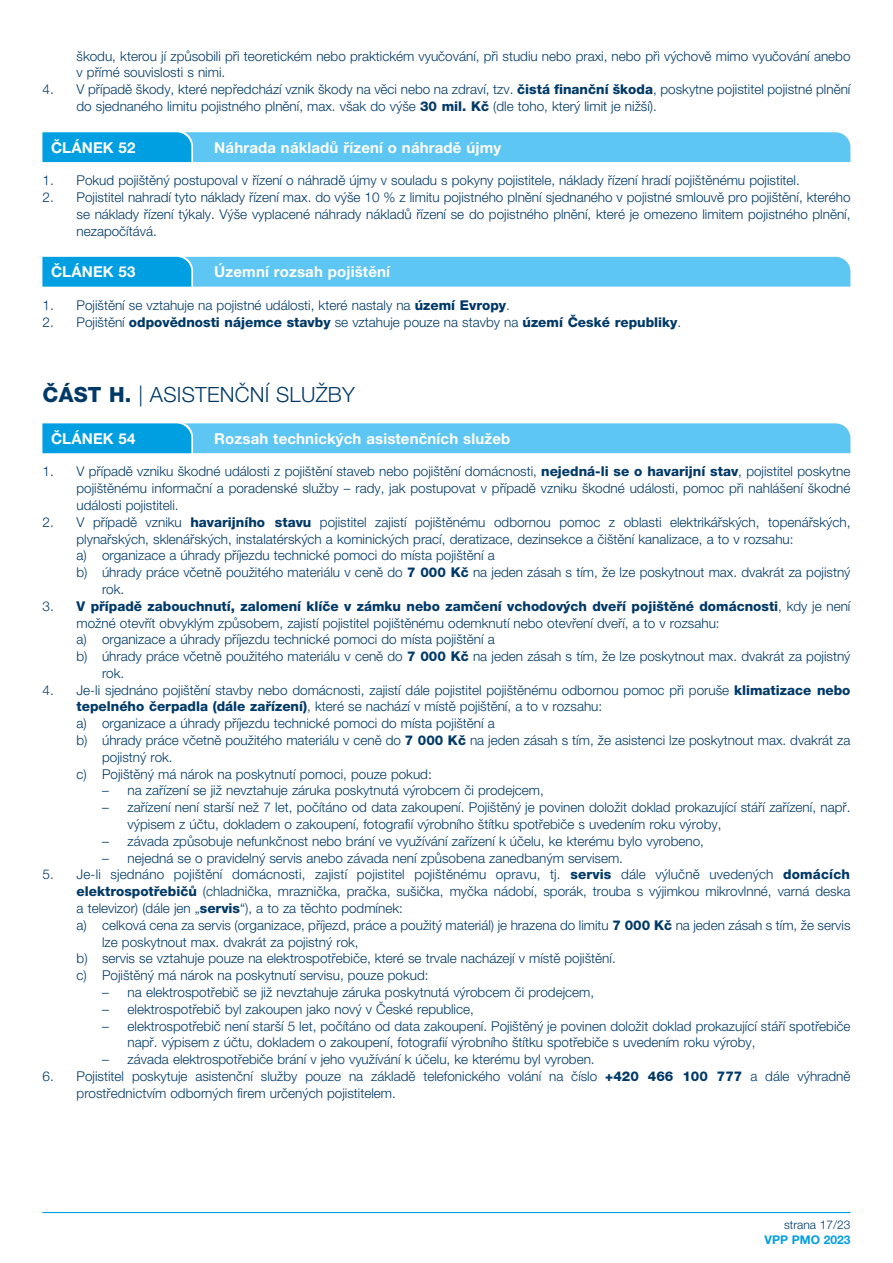
<style>
.page{position:relative;width:893px;height:1263px;background:#fff}
.page>*{position:absolute;margin:0;border:0;box-sizing:border-box;transform-origin:0 0}
.t1{font:300 21px "Helvetica Neue LT Pro";letter-spacing:.01em;color:#003967}
.t2{font:700 15px "Helvetica Neue LT Pro";letter-spacing:.01em;color:#fff}
.t3{font:300 13.5px/16.8px "Helvetica Neue LT Pro";color:#003967}
.t4{font:800 13.5px "Helvetica Neue LT Pro";color:#003967}
.t5{font:300 12px "Helvetica Neue LT Pro";color:#003967}
.t6{font:700 12px "Helvetica Neue LT Pro";color:#009fe2}
.s1{font-weight:800}
.s2{font-weight:300}
</style>
<div class="page">
<hr style="left:43px;top:1212px;width:807px;height:1px;background:#009fe2">
<svg style="left:43px;top:132px;width:807px;height:30px;background:#4ebfef"></svg>
<svg style="left:43px;top:256px;width:807px;height:31px;background:#54c1ef"></svg>
<svg style="left:43px;top:423px;width:807px;height:30px;background:#4fbfef"></svg>
<p class="t3" style="left:77px;top:47px;width:775px">škodu, kterou jí způsobili při teoretickém nebo praktickém vyučování, při studiu nebo praxi, nebo při výchově mimo vyučování anebo v přímé souvislosti s nimi.</p>
<p class="t3" style="left:77px;top:81px;width:775px;text-indent:-34px">4. V případě škody, které nepředchází vznik škody na věci nebo na zdraví, tzv. <span class="s1">čistá finanční škoda</span>, poskytne pojistitel pojistné plnění do sjednaného limitu pojistného plnění, max. však do výše <span class="s1">30 mil. Kč</span> (dle toho, který limit je nižší).</p>
<p class="t2" style="left:51px;top:138px;width:86px">ČLÁNEK 52</p>
<p class="t2" style="left:214px;top:138px;width:288px">Náhrada nákladů řízení o náhradě újmy</p>
<p class="t3" style="left:43px;top:172px;width:756px">1. Pokud pojištěný postupoval v řízení o náhradě újmy v souladu s pokyny pojistitele, náklady řízení hradí pojištěnému pojistitel.</p>
<p class="t3" style="left:77px;top:189px;width:775px;text-align:justify;text-indent:-34px">2. Pojistitel nahradí tyto náklady řízení max. do výše 10 % z limitu pojistného plnění sjednaného v pojistné smlouvě pro pojištění, kterého se náklady řízení týkaly. Výše vyplacené náhrady nákladů řízení se do pojistného plnění, které je omezeno limitem pojistného plnění, nezapočítává.</p>
<p class="t2" style="left:51px;top:262px;width:86px">ČLÁNEK 53</p>
<p class="t2" style="left:214px;top:262px;width:177px">Územní rozsah pojištění</p>
<p class="t3" style="left:43px;top:296px;width:466px">1. Pojištění se vztahuje na pojistné události, které nastaly na <span class="s1">území Evropy</span>.</p>
<p class="t4" style="left:43px;top:314px;width:637px"><span class="s2">2. Pojištění</span> odpovědnosti nájemce stavby <span class="s2">se vztahuje pouze na stavby na</span> území České republiky<span class="s2">.</span></p>
<h1 class="t1" style="left:43px;top:382px;width:314px"><span class="s1">ČÁST H.</span> | ASISTENČNÍ SLUŽBY</h1>
<p class="t2" style="left:51px;top:429px;width:86px">ČLÁNEK 54</p>
<p class="t2" style="left:214px;top:429px;width:297px">Rozsah technických asistenčních služeb</p>
<p class="t3" style="left:77px;top:463px;width:775px;text-align:justify;text-indent:-34px">1. V případě vzniku škodné události z pojištění staveb nebo pojištění domácnosti, <span class="s1">nejedná-li se o havarijní stav</span>, pojistitel poskytne pojištěnému informační a poradenské služby – rady, jak postupovat v případě vzniku škodné události, pomoc při nahlášení škodné události pojistiteli.</p>
<p class="t3" style="left:43px;top:513px;width:809px">2. V případě vzniku <span class="s1">havarijního stavu</span> pojistitel zajistí pojištěnému odbornou pomoc z oblasti elektrikářských, topenářských,</p>
<p class="t3" style="left:77px;top:530px;width:718px">plynařských, sklenářských, instalatérských a kominických prací, deratizace, dezinsekce a čištění kanalizace, a to v rozsahu:</p>
<p class="t3" style="left:77px;top:547px;width:420px">a) organizace a úhrady příjezdu technické pomoci do místa pojištění a</p>
<p class="t3" style="left:77px;top:564px;width:775px">b) úhrady práce včetně použitého materiálu v ceně do <span class="s1">7 000 Kč</span> na jeden zásah s tím, že lze poskytnout max. dvakrát za pojistný</p>
<p class="t3" style="left:102px;top:580px;width:21px">rok.</p>
<p class="t4" style="left:43px;top:598px;width:809px"><span class="s2">3.</span> V případě zabouchnutí, zalomení klíče v zámku nebo zamčení vchodových dveří pojištěné domácnosti<span class="s2">, kdy je není</span></p>
<p class="t3" style="left:77px;top:614px;width:645px">možné otevřít obvyklým způsobem, zajistí pojistitel pojištěnému odemknutí nebo otevření dveří, a to v rozsahu:</p>
<p class="t3" style="left:77px;top:631px;width:420px">a) organizace a úhrady příjezdu technické pomoci do místa pojištění a</p>
<p class="t3" style="left:77px;top:648px;width:775px">b) úhrady práce včetně použitého materiálu v ceně do <span class="s1">7 000 Kč</span> na jeden zásah s tím, že lze poskytnout max. dvakrát za pojistný</p>
<p class="t3" style="left:102px;top:664px;width:21px">rok.</p>
<p class="t3" style="left:43px;top:681px;width:809px">4. Je-li sjednáno pojištění stavby nebo domácnosti, zajistí dále pojistitel pojištěnému odbornou pomoc při poruše <span class="s1">klimatizace nebo</span></p>
<p class="t3" style="left:77px;top:698px;width:527px"><span class="s1">tepelného čerpadla (dále zařízení)</span>, které se nachází v místě pojištění, a to v rozsahu:</p>
<p class="t3" style="left:77px;top:715px;width:420px">a) organizace a úhrady příjezdu technické pomoci do místa pojištění a</p>
<p class="t3" style="left:77px;top:732px;width:775px">b) úhrady práce včetně použitého materiálu v ceně do <span class="s1">7 000 Kč</span> na jeden zásah s tím, že asistenci lze poskytnout max. dvakrát za</p>
<p class="t3" style="left:102px;top:748px;width:70px">pojistný rok.</p>
<p class="t3" style="left:77px;top:765px;width:357px">c) Pojištěný má nárok na poskytnutí pomoci, pouze pokud:</p>
<p class="t3" style="left:102px;top:782px;width:443px">– na zařízení se již nevztahuje záruka poskytnutá výrobcem či prodejcem,</p>
<p class="t3" style="left:128px;top:799px;width:722px;text-indent:-26px">– zařízení není starší než 7 let, počítáno od data zakoupení. Pojištěný je povinen doložit doklad prokazující stáří zařízení, např. výpisem z účtu, dokladem o zakoupení, fotografií výrobního štítku spotřebiče s uvedením roku výroby,</p>
<p class="t3" style="left:102px;top:832px;width:603px">– závada způsobuje nefunkčnost nebo brání ve využívání zařízení k účelu, ke kterému bylo vyrobeno,</p>
<p class="t3" style="left:102px;top:849px;width:520px">– nejedná se o pravidelný servis anebo závada není způsobena zanedbaným servisem.</p>
<p class="t3" style="left:43px;top:866px;width:809px">5. Je-li sjednáno pojištění domácnosti, zajistí pojistitel pojištěnému opravu, tj. <span class="s1">servis</span> dále výlučně uvedených <span class="s1">domácích</span></p>
<p class="t3" style="left:77px;top:883px;width:775px"><span class="s1">elektrospotřebičů</span> (chladnička, mraznička, pračka, sušička, myčka nádobí, sporák, trouba s výjimkou mikrovlnné, varná deska</p>
<p class="t3" style="left:77px;top:899px;width:328px">a televizor) (dále jen „<span class="s1">servis</span>“), a to za těchto podmínek:</p>
<p class="t3" style="left:77px;top:916px;width:775px">a) celková cena za servis (organizace, příjezd, práce a použitý materiál) je hrazena do limitu <span class="s1">7 000 Kč</span> na jeden zásah s tím, že servis</p>
<p class="t3" style="left:102px;top:933px;width:258px">lze poskytnout max. dvakrát za pojistný rok,</p>
<p class="t3" style="left:77px;top:950px;width:538px">b) servis se vztahuje pouze na elektrospotřebiče, které se trvale nacházejí v místě pojištění.</p>
<p class="t3" style="left:77px;top:967px;width:353px">c) Pojištěný má nárok na poskytnutí servisu, pouze pokud:</p>
<p class="t3" style="left:102px;top:983px;width:494px">– na elektrospotřebič se již nevztahuje záruka poskytnutá výrobcem či prodejcem,</p>
<p class="t3" style="left:102px;top:1000px;width:373px">– elektrospotřebič byl zakoupen jako nový v České republice,</p>
<p class="t3" style="left:128px;top:1017px;width:724px;text-indent:-26px">– elektrospotřebič není starší 5 let, počítáno od data zakoupení. Pojištěný je povinen doložit doklad prokazující stáří spotřebiče např. výpisem z účtu, dokladem o zakoupení, fotografií výrobního štítku spotřebiče s uvedením roku výroby,</p>
<p class="t3" style="left:102px;top:1051px;width:491px">– závada elektrospotřebiče brání v jeho využívání k účelu, ke kterému byl vyroben.</p>
<p class="t3" style="left:77px;top:1067px;width:775px;text-indent:-34px">6. Pojistitel poskytuje asistenční služby pouze na základě telefonického volání na číslo <span class="s1">+420 466 100 777</span> a dále výhradně prostřednictvím odborných firem určených pojistitelem.</p>
<p class="t5" style="left:784px;top:1218px;width:68px">strana 17/23</p>
<p class="t6" style="left:765px;top:1232px;width:87px">VPP PMO 2023</p>
</div>
